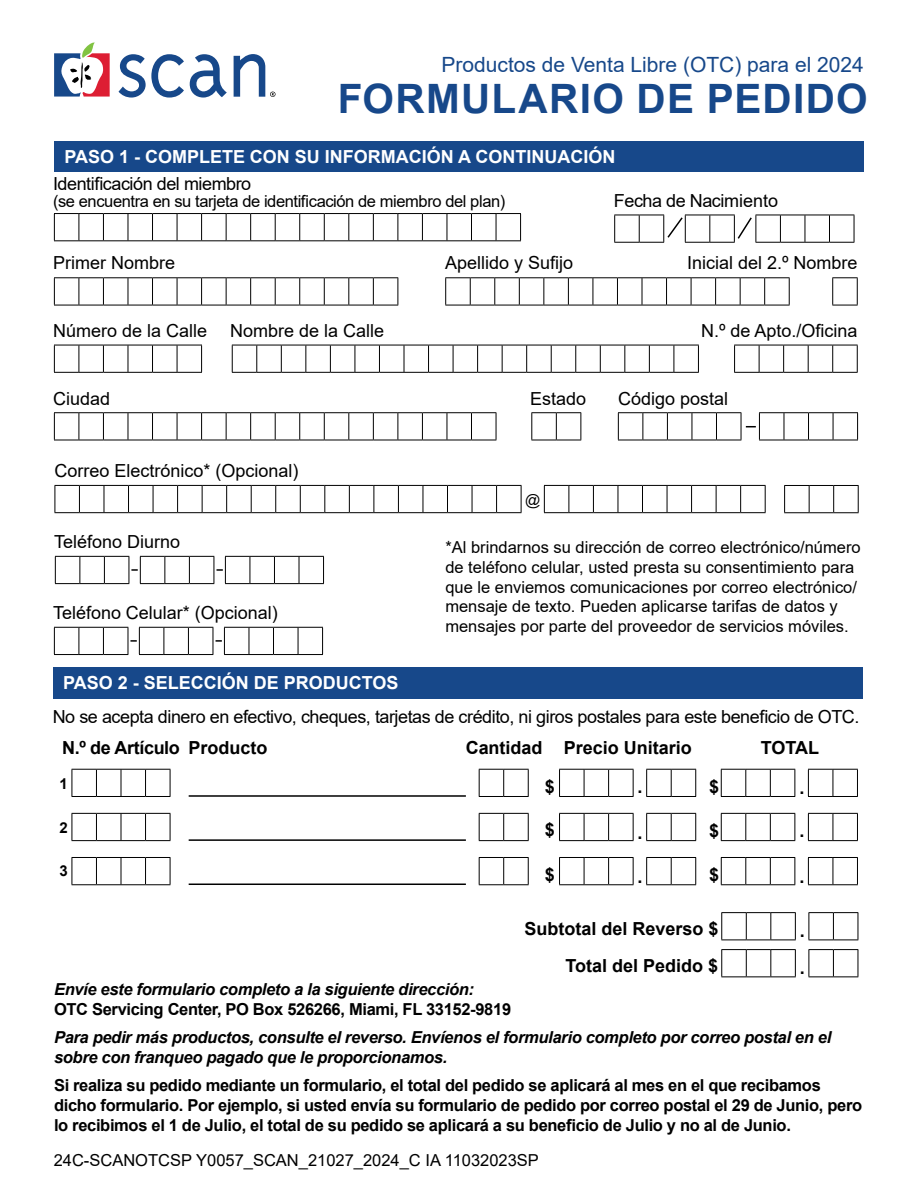
<style>
.page{position:relative;width:918px;height:1188px;background:#fff}
.page>*{position:absolute;margin:0;border:0;box-sizing:border-box;transform-origin:0 0}
.t1{font:700 40.5px "Arial";letter-spacing:.035em;color:#17488a}
.t2{font:21px "Arial";color:#17488a}
.t3{font:18px "Arial";color:#000}
.t4{font:18px "Arial";letter-spacing:-.025em;color:#000}
.t5{font:700 18px/36.9px "Arial";color:#000}
.t6{font:700 18px "Arial";color:#fff}
.t7{font:700 18px "Arial";letter-spacing:-.02em;color:#000}
.t8{font:16.5px/19.8px "Arial";color:#000}
.t9{font:700 16.5px/19.8px "Arial";letter-spacing:-.02em;color:#000}
.t10{font:italic 700 16.5px/19.8px "Arial";letter-spacing:-.02em;color:#000}
.t11{font:16.5px "Arial";letter-spacing:-.025em;color:#000}
.t12{font:700 15px "Arial";color:#000}
.t13{font:15px "Arial";color:#000}
.s1{font-style:normal}
</style>
<div class="page">
<div style="left:54px;top:141px;width:810px;height:31px;background:#17488a"></div>
<svg style="left:54px;top:277px;width:345px;height:29px"></svg>
<svg style="left:232px;top:345px;width:467px;height:28px"></svg>
<svg style="left:54px;top:345px;width:148px;height:28px"></svg>
<svg style="left:734px;top:345px;width:124px;height:28px"></svg>
<svg style="left:445px;top:277px;width:345px;height:29px"></svg>
<svg style="left:832px;top:277px;width:26px;height:29px"></svg>
<svg style="left:614px;top:215px;width:241px;height:28px"></svg>
<svg style="left:531px;top:412px;width:50px;height:29px"></svg>
<svg style="left:54px;top:412px;width:443px;height:29px"></svg>
<svg style="left:618px;top:412px;width:240px;height:29px"></svg>
<div style="left:53px;top:667px;width:810px;height:31px;background:#17488a"></div>
<svg style="left:72px;top:769px;width:99px;height:28px"></svg>
<svg style="left:479px;top:769px;width:50px;height:28px"></svg>
<svg style="left:559px;top:769px;width:75px;height:28px"></svg>
<svg style="left:646px;top:769px;width:50px;height:28px"></svg>
<svg style="left:721px;top:769px;width:75px;height:28px"></svg>
<svg style="left:808px;top:769px;width:50px;height:28px"></svg>
<hr style="left:189px;top:795px;width:277px;height:2px;background:#000">
<svg style="left:72px;top:813px;width:99px;height:28px"></svg>
<svg style="left:559px;top:813px;width:75px;height:28px"></svg>
<svg style="left:721px;top:813px;width:75px;height:28px"></svg>
<svg style="left:479px;top:813px;width:50px;height:28px"></svg>
<svg style="left:646px;top:813px;width:50px;height:28px"></svg>
<svg style="left:808px;top:813px;width:50px;height:28px"></svg>
<hr style="left:189px;top:839px;width:277px;height:2px;background:#000">
<svg style="left:72px;top:857px;width:99px;height:28px"></svg>
<svg style="left:559px;top:857px;width:75px;height:28px"></svg>
<svg style="left:721px;top:857px;width:75px;height:28px"></svg>
<svg style="left:479px;top:857px;width:50px;height:28px"></svg>
<svg style="left:646px;top:857px;width:50px;height:28px"></svg>
<svg style="left:808px;top:857px;width:50px;height:28px"></svg>
<hr style="left:189px;top:884px;width:277px;height:1px;background:#000">
<svg style="left:721px;top:912px;width:75px;height:29px"></svg>
<svg style="left:721px;top:949px;width:75px;height:28px"></svg>
<svg style="left:809px;top:912px;width:50px;height:29px"></svg>
<svg style="left:809px;top:949px;width:50px;height:28px"></svg>
<svg style="left:54px;top:213px;width:467px;height:28px"></svg>
<svg style="left:55px;top:485px;width:467px;height:28px"></svg>
<svg style="left:544px;top:485px;width:222px;height:28px"></svg>
<svg style="left:784px;top:485px;width:75px;height:28px"></svg>
<svg style="left:55px;top:556px;width:269px;height:28px"></svg>
<svg style="left:54px;top:627px;width:269px;height:28px"></svg>
<svg style="left:119px;top:54px;width:65px;height:44px"></svg>
<svg style="left:190px;top:54px;width:37px;height:44px"></svg>
<svg style="left:54px;top:42px;width:56px;height:55px"></svg>
<svg style="left:234px;top:54px;width:42px;height:43px"></svg>
<p class="t2" style="left:441px;top:51px;width:424px">Productos de Venta Libre (OTC) para el 2024</p>
<h1 class="t1" style="left:338px;top:70px;width:532px">FORMULARIO DE PEDIDO</h1>
<h2 class="t6" style="left:64px;top:144px;width:552px">PASO 1 - COMPLETE CON SU INFORMACIÓN A CONTINUACIÓN</h2>
<p class="t4" style="left:53px;top:172px;width:200px">Identificación del miembro</p>
<p class="t11" style="left:53px;top:190px;width:454px">(se encuentra en su tarjeta de identificación de miembro del plan)</p>
<p class="t4" style="left:614px;top:188px;width:166px">Fecha de Nacimiento</p>
<p class="t3" style="left:53px;top:250px;width:124px">Primer Nombre</p>
<p class="t3" style="left:445px;top:250px;width:130px">Apellido y Sufijo</p>
<p class="t3" style="left:687px;top:250px;width:172px">Inicial del 2.º Nombre</p>
<p class="t3" style="left:53px;top:319px;width:156px">Número de la Calle</p>
<p class="t3" style="left:230px;top:319px;width:156px">Nombre de la Calle</p>
<p class="t3" style="left:701px;top:319px;width:158px">N.º de Apto./Oficina</p>
<p class="t3" style="left:53px;top:386px;width:59px">Ciudad</p>
<p class="t3" style="left:530px;top:386px;width:58px">Estado</p>
<p class="t3" style="left:618px;top:386px;width:112px">Código postal</p>
<p class="t3" style="left:55px;top:458px;width:246px">Correo Electrónico* (Opcional)</p>
<p class="t3" style="left:54px;top:529px;width:128px">Teléfono Diurno</p>
<p class="t3" style="left:53px;top:600px;width:226px">Teléfono Celular* (Opcional)</p>
<p class="t13" style="left:525px;top:489px;width:17px">@</p>
<p class="t8" style="left:445px;top:537px;width:417px">*Al brindarnos su dirección de correo electrónico/número de teléfono celular, usted presta su consentimiento para que le enviemos comunicaciones por correo electrónico/ mensaje de texto. Pueden aplicarse tarifas de datos y mensajes por parte del proveedor de servicios móviles.</p>
<h3 class="t6" style="left:63px;top:670px;width:337px">PASO 2 - SELECCIÓN DE PRODUCTOS</h3>
<p class="t4" style="left:53px;top:705px;width:808px">No se acepta dinero en efectivo, cheques, tarjetas de crédito, ni giros postales para este beneficio de OTC.</p>
<p class="t7" style="left:62px;top:735px;width:207px">N.º de Artículo Producto</p>
<p class="t5" style="left:466px;top:729px;width:228px">Cantidad Precio Unitario</p>
<p class="t5" style="left:761px;top:729px;width:60px">TOTAL</p>
<p class="t12" style="left:60px;top:773px;width:10px">1</p>
<p class="t12" style="left:60px;top:817px;width:10px">2</p>
<p class="t12" style="left:60px;top:860px;width:10px">3</p>
<p class="t5" style="left:545px;top:768px;width:12px">$</p>
<p class="t5" style="left:637px;top:768px;width:7px">.</p>
<p class="t5" style="left:709px;top:768px;width:12px">$</p>
<p class="t5" style="left:799px;top:769px;width:7px">.</p>
<p class="t5" style="left:545px;top:811px;width:12px">$</p>
<p class="t5" style="left:709px;top:812px;width:12px">$</p>
<p class="t5" style="left:799px;top:812px;width:7px">.</p>
<p class="t5" style="left:637px;top:814px;width:7px">.</p>
<p class="t5" style="left:545px;top:857px;width:12px">$</p>
<p class="t5" style="left:709px;top:857px;width:12px">$</p>
<p class="t5" style="left:799px;top:858px;width:7px">.</p>
<p class="t5" style="left:637px;top:858px;width:7px">.</p>
<p class="t5" style="left:524px;top:910px;width:196px">Subtotal del Reverso $</p>
<p class="t5" style="left:565px;top:947px;width:154px">Total del Pedido $</p>
<p class="t5" style="left:800px;top:912px;width:7px">. .</p>
<p class="t10" style="left:54px;top:980px;width:459px">Envíe este formulario completo a la siguiente dirección:<br><span class="s1">OTC Servicing Center, PO Box 526266, Miami, FL 33152-9819</span></p>
<p class="t10" style="left:54px;top:1028px;width:779px">Para pedir más productos, consulte el reverso. Envíenos el formulario completo por correo postal en el sobre con franqueo pagado que le proporcionamos.</p>
<p class="t9" style="left:54px;top:1076px;width:810px">Si realiza su pedido mediante un formulario, el total del pedido se aplicará al mes en el que recibamos dicho formulario. Por ejemplo, si usted envía su formulario de pedido por correo postal el 29 de Junio, pero lo recibimos el 1 de Julio, el total de su pedido se aplicará a su beneficio de Julio y no al de Junio.</p>
<p class="t8" style="left:54px;top:1150px;width:487px">24C-SCANOTCSP Y0057_SCAN_21027_2024_C IA 11032023SP</p>
</div>
